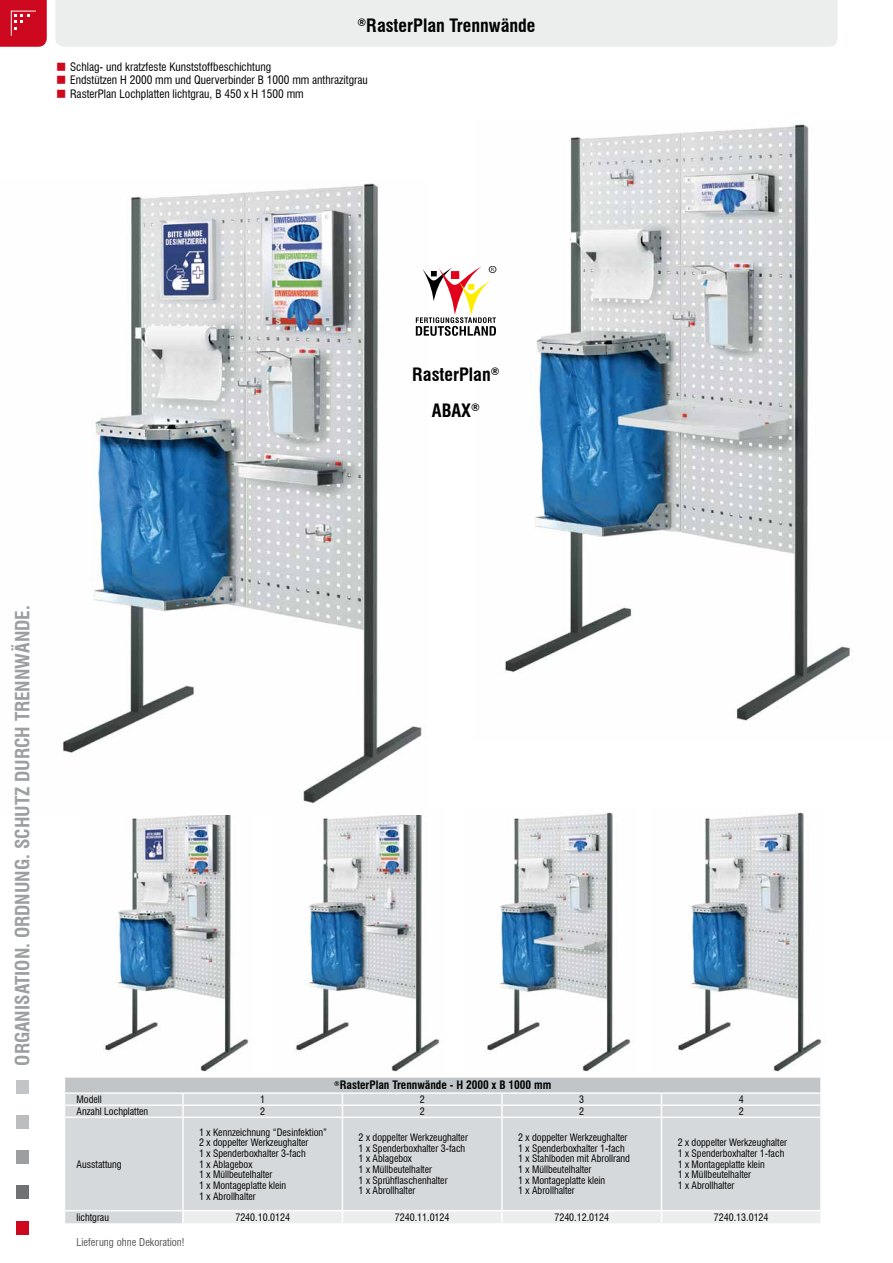
<style>
.page{position:relative;width:893px;height:1263px;background:#fff}
.page>*{position:absolute;margin:0;border:0;box-sizing:border-box;transform-origin:0 0}
.t1{font:700 condensed 19.2px "Swiss 721 BT";color:#9c9e9f}
.t2{font:700 condensed 18px/36px "Swiss 721 BT";color:#000;text-align:center}
.t3{font:condensed 11.4px/13.6px "Swiss 721 BT";color:#000}
.t4{font:700 condensed 11.4px "Swiss 721 BT";color:#000}
.t5{font:condensed 10.5px "Swiss 721 BT";color:#58585a}
.t6{font:condensed 10.05px/10.6px "Swiss 721 BT";color:#000}
</style>
<div class="page">
<div style="left:16px;top:1080px;width:12px;height:13px;background:#c1c5c7"></div>
<div style="left:16px;top:1115px;width:12px;height:13px;background:#bbbdbe"></div>
<div style="left:16px;top:1186px;width:12px;height:13px;background:#707172"></div>
<div style="left:16px;top:1150px;width:12px;height:14px;background:#9c9e9f"></div>
<div style="left:16px;top:1221px;width:12px;height:13px;background:#cd071e"></div>
<div style="left:55px;top:0;width:783px;height:47px;background:#eceded"></div>
<img style="left:678px;top:812px;width:144px;height:260px">
<img style="left:496px;top:124px;width:355px;height:597px">
<img style="left:487px;top:812px;width:144px;height:260px">
<img style="left:296px;top:815px;width:144px;height:257px">
<img style="left:105px;top:815px;width:144px;height:257px">
<img style="left:62px;top:183px;width:360px;height:621px">
<svg style="left:0;top:0;width:47px;height:47px;background:#d0162c"></svg>
<div style="left:64px;top:1077px;width:757px;height:16px;background:#c1c5c7"></div>
<div style="left:65px;top:1094px;width:755px;height:129px;background:#d6d9db"></div>
<div style="left:64px;top:1105px;width:119px;height:12px;background:#d6d9db"></div>
<hr style="left:64px;top:1076px;width:119px;height:2px;background:#fff">
<hr style="left:183px;top:1076px;width:159px;height:2px;background:#fff">
<hr style="left:342px;top:1076px;width:160px;height:2px;background:#fff">
<hr style="left:502px;top:1076px;width:159px;height:2px;background:#fff">
<hr style="left:661px;top:1076px;width:161px;height:2px;background:#fff">
<hr style="left:64px;top:1092px;width:119px;height:2px;background:#fff">
<hr style="left:183px;top:1092px;width:159px;height:2px;background:#fff">
<hr style="left:342px;top:1092px;width:160px;height:2px;background:#fff">
<hr style="left:502px;top:1092px;width:159px;height:2px;background:#fff">
<hr style="left:661px;top:1092px;width:161px;height:2px;background:#fff">
<hr style="left:64px;top:1104px;width:119px;height:2px;background:#fff">
<svg style="left:64px;top:1078px;width:1px;height:38px"></svg>
<hr style="left:183px;top:1104px;width:159px;height:2px;background:#fff">
<hr style="left:342px;top:1104px;width:160px;height:2px;background:#fff">
<hr style="left:502px;top:1104px;width:159px;height:2px;background:#fff">
<hr style="left:661px;top:1104px;width:159px;height:2px;background:#fff">
<hr style="left:64px;top:1116px;width:119px;height:2px;background:#fff">
<hr style="left:183px;top:1116px;width:159px;height:2px;background:#fff">
<hr style="left:182px;top:1118px;width:2px;height:92px;background:#fff">
<hr style="left:342px;top:1116px;width:160px;height:2px;background:#fff">
<hr style="left:342px;top:1118px;width:1px;height:92px;background:#fff">
<hr style="left:502px;top:1116px;width:159px;height:2px;background:#fff">
<hr style="left:501px;top:1118px;width:2px;height:92px;background:#fff">
<hr style="left:661px;top:1116px;width:161px;height:2px;background:#fff">
<hr style="left:661px;top:1118px;width:1px;height:92px;background:#fff">
<hr style="left:64px;top:1210px;width:119px;height:1px;background:#fff">
<hr style="left:183px;top:1210px;width:159px;height:1px;background:#fff">
<hr style="left:342px;top:1210px;width:160px;height:1px;background:#fff">
<hr style="left:502px;top:1210px;width:159px;height:1px;background:#fff">
<hr style="left:661px;top:1210px;width:161px;height:1px;background:#fff">
<svg style="left:182px;top:1211px;width:638px;height:13px"></svg>
<svg style="left:182px;top:1094px;width:2px;height:22px"></svg>
<svg style="left:342px;top:1094px;width:1px;height:22px"></svg>
<svg style="left:501px;top:1094px;width:2px;height:22px"></svg>
<svg style="left:661px;top:1094px;width:1px;height:22px"></svg>
<svg style="left:820px;top:1078px;width:1px;height:38px"></svg>
<svg style="left:416px;top:266px;width:80px;height:70px"></svg>
<h2 class="t2" style="left:358px;top:7px;width:179px"><sup>®</sup>RasterPlan Trennwände</h2>
<p class="t3" style="left:70px;top:60px;width:299px">Schlag- und kratzfeste Kunststoffbeschichtung<br>Endstützen H 2000 mm und Querverbinder B 1000 mm anthrazitgrau<br>RasterPlan Lochplatten lichtgrau, B 450 x H 1500 mm</p>
<h2 class="t2" style="left:412px;top:356px;width:89px">RasterPlan<sup>®<br></sup>ABAX<sup>®</sup></h2>
<h1 class="t1" style="left:11px;top:1066px;width:462px;rotate:-90deg">Organisation. Ordnung. Schutz durch Trennwände.</h1>
<p class="t4" style="left:334px;top:1078px;width:219px"><sup>®</sup>RasterPlan Trennwände - H 2000 x B 1000 mm</p>
<p class="t6" style="left:77px;top:1094px;width:27px">Modell</p>
<p class="t6" style="left:260px;top:1094px;width:6px">1</p>
<p class="t6" style="left:420px;top:1094px;width:6px">2</p>
<p class="t6" style="left:579px;top:1094px;width:6px">3</p>
<p class="t6" style="left:739px;top:1094px;width:6px">4</p>
<p class="t6" style="left:77px;top:1106px;width:73px">Anzahl Lochplatten</p>
<p class="t6" style="left:260px;top:1106px;width:6px">2</p>
<p class="t6" style="left:420px;top:1106px;width:6px">2</p>
<p class="t6" style="left:579px;top:1106px;width:6px">2</p>
<p class="t6" style="left:739px;top:1106px;width:6px">2</p>
<p class="t6" style="left:77px;top:1159px;width:46px">Ausstattung</p>
<p class="t6" style="left:199px;top:1127px;width:129px">1 x Kennzeichnung “Desinfektion”<br>2 x doppelter Werkzeughalter<br>1 x Spenderboxhalter 3-fach<br>1 x Ablagebox<br>1 x Müllbeutelhalter<br>1 x Montageplatte klein<br>1 x Abrollhalter</p>
<p class="t6" style="left:359px;top:1132px;width:111px">2 x doppelter Werkzeughalter<br>1 x Spenderboxhalter 3-fach<br>1 x Ablagebox<br>1 x Müllbeutelhalter<br>1 x Sprühflaschenhalter<br>1 x Abrollhalter</p>
<p class="t6" style="left:518px;top:1132px;width:113px">2 x doppelter Werkzeughalter<br>1 x Spenderboxhalter 1-fach<br>1 x Stahlboden mit Abrollrand<br>1 x Müllbeutelhalter<br>1 x Montageplatte klein<br>1 x Abrollhalter</p>
<p class="t6" style="left:678px;top:1137px;width:111px">2 x doppelter Werkzeughalter<br>1 x Spenderboxhalter 1-fach<br>1 x Montageplatte klein<br>1 x Müllbeutelhalter<br>1 x Abrollhalter</p>
<p class="t6" style="left:77px;top:1212px;width:34px">lichtgrau</p>
<p class="t6" style="left:235px;top:1212px;width:56px">7240.10.0124</p>
<p class="t6" style="left:395px;top:1212px;width:56px">7240.11.0124</p>
<p class="t6" style="left:554px;top:1212px;width:56px">7240.12.0124</p>
<p class="t6" style="left:714px;top:1212px;width:56px">7240.13.0124</p>
<p class="t5" style="left:77px;top:1236px;width:110px">Lieferung ohne Dekoration!</p>
</div>
